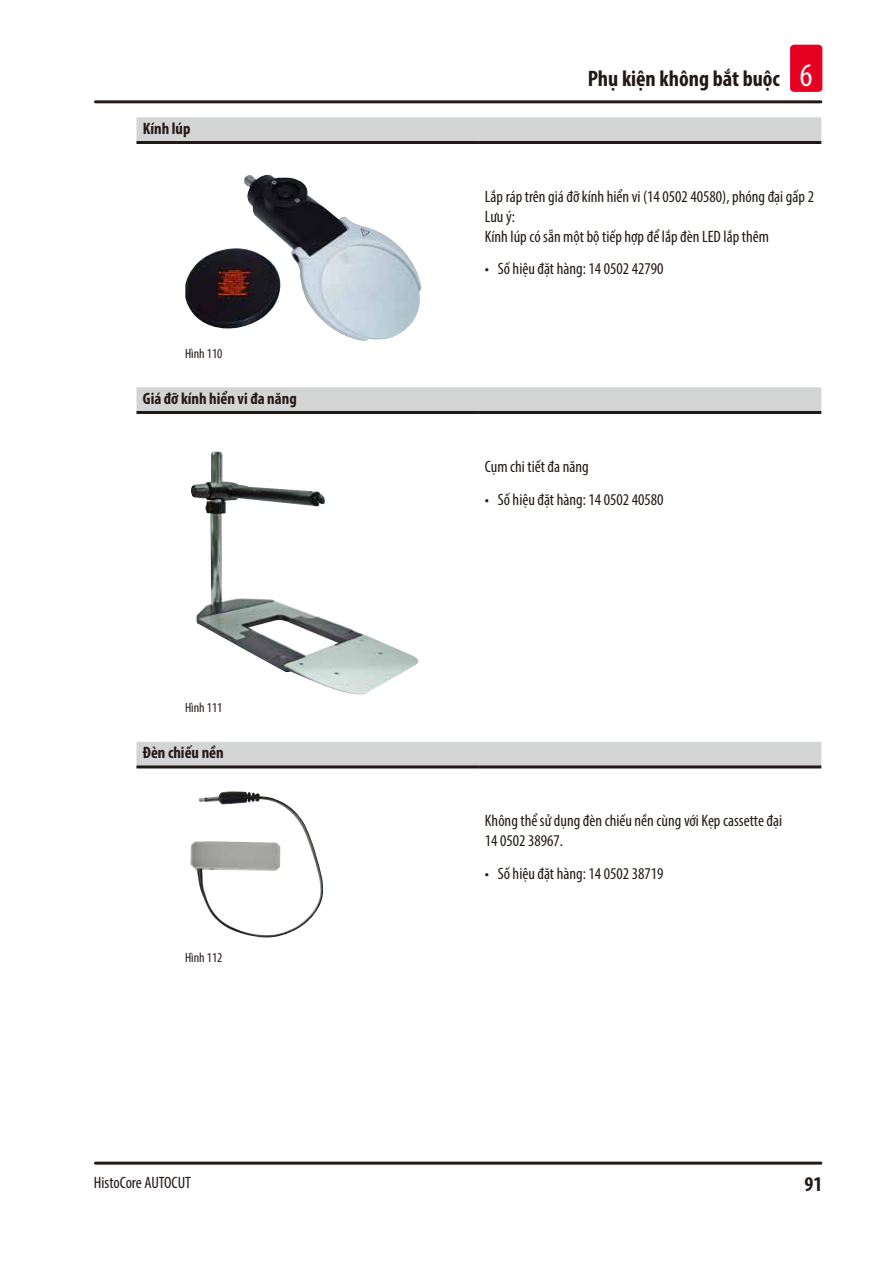
<style>
.page{position:relative;width:893px;height:1263px;background:#fff}
.page>*{position:absolute;margin:0;border:0;box-sizing:border-box;transform-origin:0 0}
.t1{font:700 condensed 22.5px "Myriad Pro";color:#231916}
.t2{font:700 condensed 21px "Myriad Pro";color:#231916}
.Table_text{font:condensed 16.5px/19.8px "Myriad Pro";color:#231916}
.Table_heading{font:700 condensed 16.5px "Myriad Pro";color:#231916}
.t3{font:condensed 13.5px "Myriad Pro";color:#231916}
.s1{font-weight:400;font-size:33px;color:#fff}
</style>
<div class="page">
<hr style="left:95px;top:100px;width:726px;height:3px;background:#231916">
<hr style="left:95px;top:1161px;width:726px;height:3px;background:#231916">
<div style="left:790px;top:45px;width:32px;height:47px;background:#e60021;border-radius:4px"></div>
<div style="left:136px;top:117px;width:685px;height:24px;background:#d3d4d4"></div>
<hr style="left:136px;top:141px;width:343px;height:3px;background:#231916">
<hr style="left:479px;top:141px;width:342px;height:3px;background:#231916">
<img style="left:185px;top:174px;width:237px;height:167px">
<div style="left:136px;top:387px;width:685px;height:24px;background:#d3d4d4"></div>
<hr style="left:136px;top:411px;width:343px;height:3px;background:#231916">
<hr style="left:479px;top:411px;width:342px;height:3px;background:#231916">
<img style="left:191px;top:451px;width:228px;height:244px">
<div style="left:136px;top:742px;width:685px;height:23px;background:#d3d4d4"></div>
<hr style="left:136px;top:765px;width:343px;height:3px;background:#231916">
<hr style="left:479px;top:765px;width:342px;height:3px;background:#231916">
<img style="left:190px;top:791px;width:134px;height:147px">
<p class="Table_heading" style="left:143px;top:118px;width:49px">Kính lúp</p>
<p class="t3" style="left:185px;top:345px;width:39px">Hình 110</p>
<p class="Table_heading" style="left:143px;top:388px;width:155px">Giá đỡ kính hiển vi đa năng</p>
<p class="t3" style="left:185px;top:700px;width:39px">Hình 111</p>
<p class="Table_heading" style="left:143px;top:743px;width:82px">Đèn chiếu nền</p>
<p class="t3" style="left:185px;top:950px;width:39px">Hình 112</p>
<h1 class="t1" style="left:588px;top:65px;width:226px">Phụ kiện không bắt buộc <span class="s1">6</span></h1>
<p class="Table_text" style="left:485px;top:186px;width:331px">Lắp ráp trên giá đỡ kính hiển vi (14 0502 40580), phóng đại gấp 2</p>
<p class="Table_text" style="left:485px;top:206px;width:31px">Lưu ý:</p>
<p class="Table_text" style="left:485px;top:226px;width:286px">Kính lúp có sẵn một bộ tiếp hợp để lắp đèn LED lắp thêm</p>
<p class="Table_text" style="left:485px;top:259px;width:180px">• Số hiệu đặt hàng: 14 0502 42790</p>
<p class="Table_text" style="left:485px;top:456px;width:105px">Cụm chi tiết đa năng</p>
<p class="Table_text" style="left:485px;top:489px;width:180px">• Số hiệu đặt hàng: 14 0502 40580</p>
<p class="Table_text" style="left:485px;top:811px;width:299px">Không thể sử dụng đèn chiếu nền cùng với Kẹp cassette đại<br>14 0502 38967.</p>
<p class="Table_text" style="left:485px;top:863px;width:180px">• Số hiệu đặt hàng: 14 0502 38719</p>
<p class="Table_text" style="left:94px;top:1172px;width:99px">HistoCore AUTOCUT</p>
<p class="t2" style="left:804px;top:1171px;width:19px">91</p>
</div>
